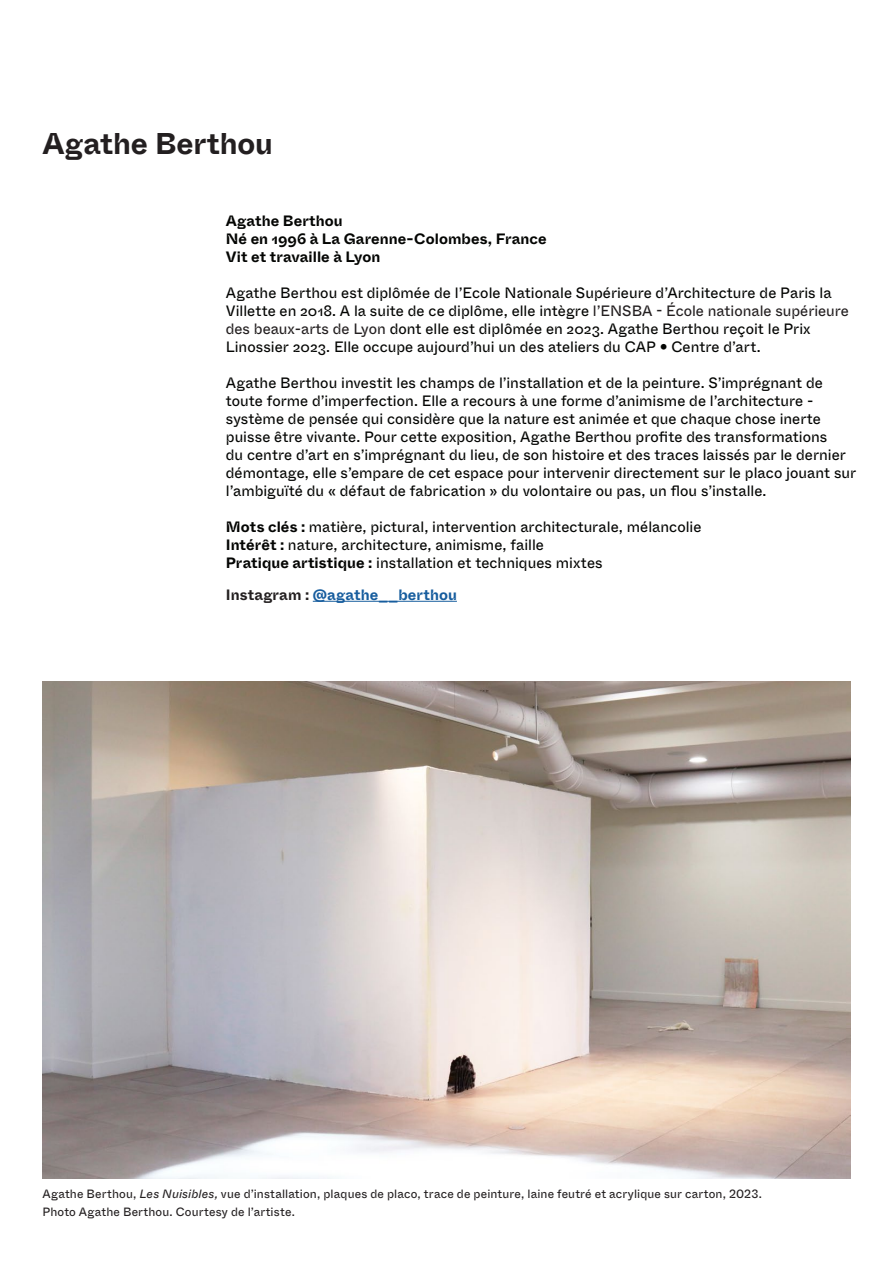
<style>
.page{position:relative;width:893px;height:1263px;background:#fff}
.page>*{position:absolute;margin:0;border:0;box-sizing:border-box;transform-origin:0 0}
.Titres_1__en-têtes{font:700 30px "ABC Whyte Inktrap";letter-spacing:-.005em;color:#231f20}
.Texte_courant{font:15px/18px "ABC Whyte Inktrap";letter-spacing:.005em;color:#040503}
.Texte_courant-2{font:700 15px "ABC Whyte Inktrap";letter-spacing:.005em;color:#040503}
.Texte_courant-3{font:700 15px "ABC Whyte Inktrap";letter-spacing:.005em;color:#175d9e}
.Texte_légendes_images{font:12px "ABC Whyte Inktrap";letter-spacing:.01em;color:#231f20}
.s1{color:#231f20}
.s2{font-weight:700}
.s3{font-style:italic}
</style>
<div class="page">
<img style="left:43px;top:681px;width:807px;height:498px">
<hr style="left:313px;top:601px;width:144px;height:1px;background:#175d9e">
<p class="Titres_1__en-têtes" style="left:43px;top:124px;width:232px">Agathe Berthou</p>
<p class="Texte_courant-2" style="left:226px;top:211px;width:118px">Agathe Berthou</p>
<p class="Texte_courant-2" style="left:226px;top:229px;width:322px">Né en 1996 à La Garenne-Colombes, France</p>
<p class="Texte_courant-2" style="left:226px;top:247px;width:156px">Vit et travaille à Lyon</p>
<p class="Texte_courant" style="left:226px;top:284px;width:625px">Agathe Berthou est diplômée de l’Ecole Nationale Supérieure d’Architecture de Paris la Villette en 2018. A la suite de ce diplôme, elle intègre <span class="s1">l’ENSBA - École nationale supérieure des beaux-arts de Lyon</span> dont elle est diplômée en 2023. Agathe Berthou reçoit le Prix Linossier 2023. Elle occupe aujourd’hui un des ateliers du CAP • Centre d’art.</p>
<p class="Texte_courant" style="left:226px;top:374px;width:632px">Agathe Berthou investit les champs de l’installation et de la peinture. S’imprégnant de toute forme d’imperfection. Elle a recours à une forme d’animisme de l’architecture - système de pensée qui considère que la nature est animée et que chaque chose inerte puisse être vivante. Pour cette exposition, Agathe Berthou profite des transformations<br>du centre d’art en s’imprégnant du lieu, de son histoire et des traces laissés par le dernier démontage, elle s’empare de cet espace pour intervenir directement sur le placo jouant sur l’ambiguïté du « défaut de fabrication » du volontaire ou pas, un flou s’installe.</p>
<p class="Texte_courant" style="left:226px;top:518px;width:477px"><span class="s2">Mots clés :</span> matière, pictural, intervention architecturale, mélancolie</p>
<p class="Texte_courant" style="left:226px;top:536px;width:320px"><span class="s2">Intérêt :</span> nature, architecture, animisme, faille</p>
<p class="Texte_courant" style="left:226px;top:554px;width:378px"><span class="s2">Pratique artistique :</span> installation et techniques mixtes</p>
<p class="Texte_courant-3" style="left:226px;top:585px;width:233px"><span class="s1">Instagram :</span> @agathe__berthou</p>
<p class="Texte_légendes_images" style="left:43px;top:1186px;width:721px">Agathe Berthou, <span class="s3">Les Nuisibles,</span> vue d’installation, plaques de placo, trace de peinture, laine feutré et acrylique sur carton, 2023.</p>
<p class="Texte_légendes_images" style="left:43px;top:1204px;width:254px">Photo Agathe Berthou. Courtesy de l’artiste.</p>
</div>
